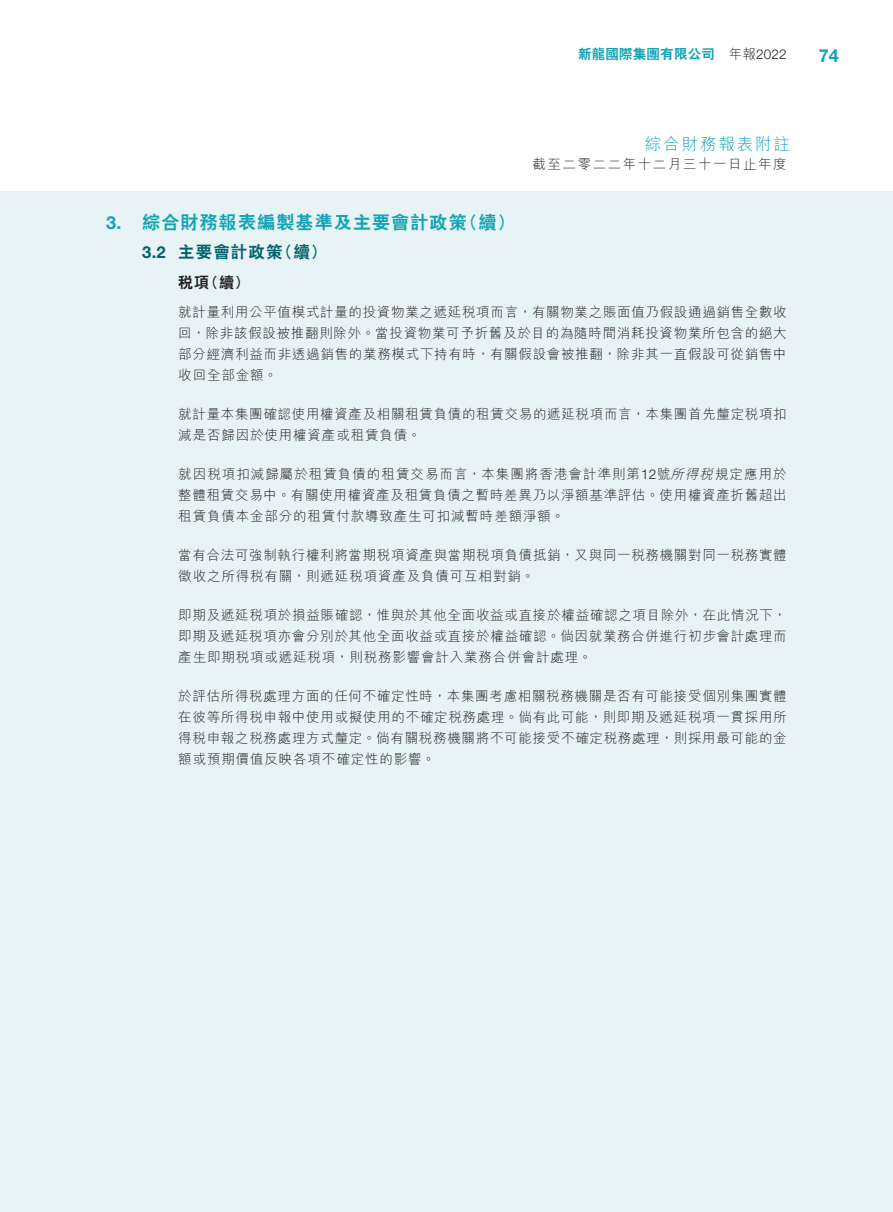
<style>
.page{position:relative;width:893px;height:1212px;background:#fff}
.page>*{position:absolute;margin:0;border:0;box-sizing:border-box;transform-origin:0 0}
._03_H1{font:800 18px "C Hei 2 HK";letter-spacing:.065em;color:#12a4b5}
._03_H1-2{font:700 18px "Helvetica Neue LT Std";color:#12a4b5}
._04___H2{font:800 16.5px "C Hei 2 HK";letter-spacing:.065em;color:#01626c}
.t1{font:300 16.5px "M Hei HK";letter-spacing:.11em;color:#12a4b5}
._04___H2-2{font:700 16.5px "Helvetica Neue LT Std";color:#01626c}
._05_____H3{font:800 15px "C Hei 2 HK";color:#231f20}
._01_Body_Text{font:300 13.5px/21px "M Hei HK";letter-spacing:.055em;color:#231f20;text-align:justify}
._01_Body_Text-2{font:300 13.5px "M Hei HK";letter-spacing:.115em;color:#231f20}
.t2{font:800 13.5px "C Hei 2 HK";letter-spacing:.015em;color:#12a4b5}
.t3{font:300 13.5px "Helvetica Neue LT Std";color:#231f20}
.s1{font-family:"M Hei HK"}
.s2{font-family:"Helvetica Neue LT Std"}
.s3{font-style:italic}
</style>
<div class="page">
<div style="left:0;top:191px;width:893px;height:1021px;background:#e7f3f5"></div>
<p class="t2" style="left:578px;top:45px;width:138px">新龍國際集團有限公司</p>
<p class="t3" style="left:729px;top:46px;width:59px"><span class="s1">年報</span>2022</p>
<p class="_03_H1-2" style="left:106px;top:211px;width:17px">3.</p>
<p class="t1" style="left:645px;top:133px;width:146px">綜合財務報表附註</p>
<p class="_03_H1" style="left:142px;top:210px;width:326px">綜合財務報表編製基準及主要會計政策</p>
<p class="_03_H1" style="left:460px;top:210px;width:56px">（續(</p>
<p class="_04___H2-2" style="left:142px;top:242px;width:25px">3.2</p>
<p class="_04___H2" style="left:178px;top:241px;width:106px">主要會計政策</p>
<p class="_04___H2" style="left:277px;top:241px;width:51px">（續(</p>
<p class="_01_Body_Text-2" style="left:533px;top:154px;width:256px">截至二零二二年十二月三十一日止年度</p>
<p class="_05_____H3" style="left:178px;top:272px;width:32px">稅項</p>
<p class="_01_Body_Text" style="left:178px;top:301px;width:610px">就計量利用公平值模式計量的投資物業之遞延稅項而言，有關物業之賬面值乃假設通過銷售全數收回，除非該假設被推翻則除外。當投資物業可予折舊及於目的為隨時間消耗投資物業所包含的絕大部分經濟利益而非透過銷售的業務模式下持有時，有關假設會被推翻，除非其一直假設可從銷售中收回全部金額。</p>
<p class="_01_Body_Text" style="left:178px;top:403px;width:610px">就計量本集團確認使用權資產及相關租賃負債的租賃交易的遞延稅項而言，本集團首先釐定稅項扣減是否歸因於使用權資產或租賃負債。</p>
<p class="_01_Body_Text" style="left:715px;top:463px;width:73px">規定應用於</p>
<p class="_05_____H3" style="left:204px;top:272px;width:47px">（續(</p>
<p class="_01_Body_Text" style="left:178px;top:463px;width:610px;text-align:left">就因稅項扣減歸屬於租賃負債的租賃交易而言，本集團將香港會計準則第<span class="s2">12</span>號<span class="s3">所得稅<br></span>整體租賃交易中。有關使用權資產及租賃負債之暫時差異乃以淨額基準評估。使用權資產折舊超出租賃負債本金部分的租賃付款導致產生可扣減暫時差額淨額。</p>
<p class="_01_Body_Text" style="left:178px;top:544px;width:610px">當有合法可強制執行權利將當期稅項資產與當期稅項負債抵銷，又與同一稅務機關對同一稅務實體徵收之所得稅有關，則遞延稅項資產及負債可互相對銷。</p>
<p class="_01_Body_Text" style="left:178px;top:604px;width:610px">即期及遞延稅項於損益賬確認，惟與於其他全面收益或直接於權益確認之項目除外，在此情況下，即期及遞延稅項亦會分別於其他全面收益或直接於權益確認。倘因就業務合併進行初步會計處理而產生即期稅項或遞延稅項，則稅務影響會計入業務合併會計處理。</p>
<p class="_01_Body_Text" style="left:178px;top:685px;width:610px">於評估所得稅處理方面的任何不確定性時，本集團考慮相關稅務機關是否有可能接受個別集團實體在彼等所得稅申報中使用或擬使用的不確定稅務處理。倘有此可能，則即期及遞延稅項一貫採用所得稅申報之稅務處理方式釐定。倘有關稅務機關將不可能接受不確定稅務處理，則採用最可能的金額或預期價值反映各項不確定性的影響。</p>
<h1 class="_03_H1-2" style="left:819px;top:44px;width:22px">74</h1>
</div>
